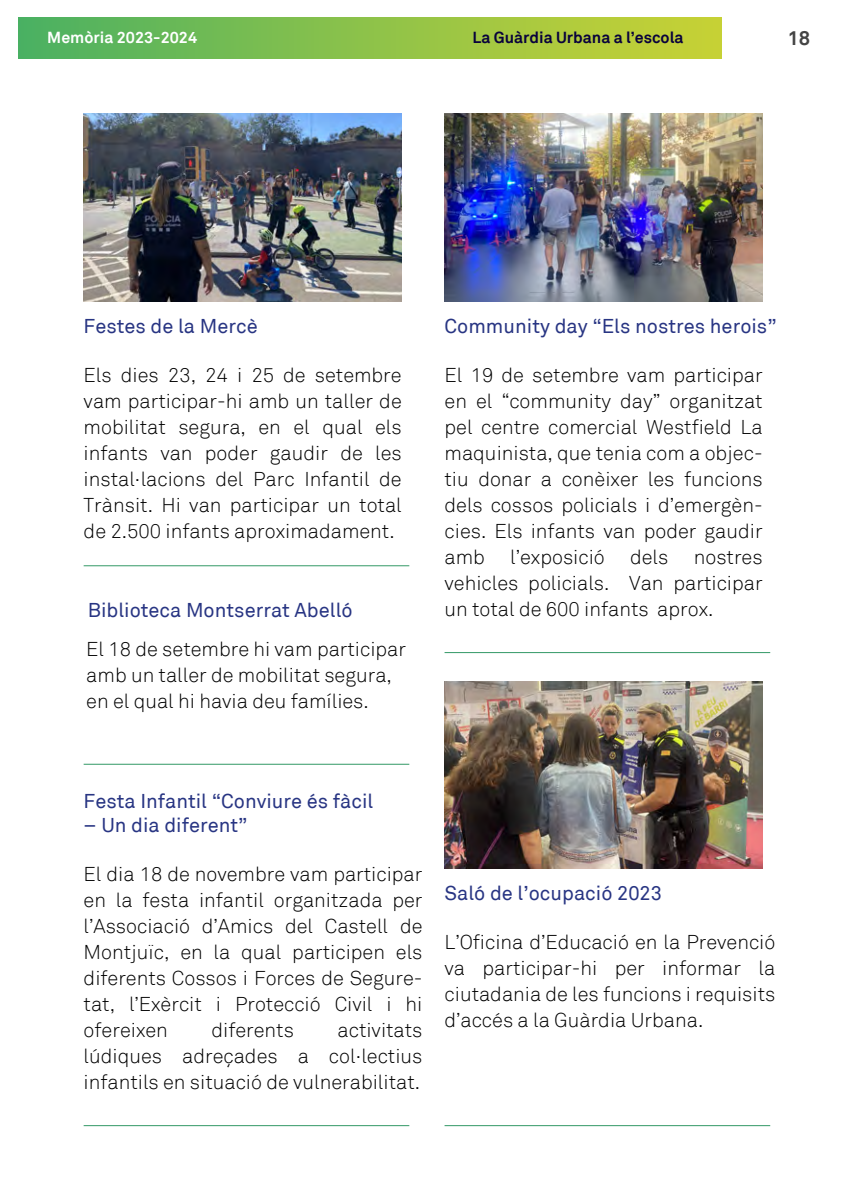
<style>
.page{position:relative;width:851px;height:1191px;background:#fff}
.page>*{position:absolute;margin:0;border:0;box-sizing:border-box;transform-origin:0 0}
.t1{font:300 20px/26px "Akkurat";color:#000;text-align:justify}
.t2{font:20px "Akkurat";color:#283583}
.t3{font:700 20px "Akkurat";color:#444}
.t4{font:700 16px "Akkurat";color:#09023c}
.t5{font:700 16px "Akkurat";color:#fff}
</style>
<div class="page">
<div style="left:18px;top:18px;width:703px;height:40px;background:linear-gradient(to right,#4cb162,#ccd333)"></div>
<img style="left:84px;top:114px;width:317px;height:187px">
<img style="left:444px;top:681px;width:318px;height:187px">
<hr style="left:444px;top:652px;width:326px;height:1px;background:#396">
<img style="left:444px;top:114px;width:318px;height:187px">
<hr style="left:444px;top:1125px;width:326px;height:1px;background:#396">
<hr style="left:84px;top:1125px;width:325px;height:1px;background:#396">
<hr style="left:84px;top:763px;width:325px;height:1px;background:#396">
<hr style="left:84px;top:565px;width:325px;height:1px;background:#396">
<p class="t5" style="left:47px;top:27px;width:151px">Memòria 2023-2024</p>
<p class="t4" style="left:472px;top:27px;width:212px">La Guàrdia Urbana a l’escola</p>
<p class="t3" style="left:787px;top:25px;width:24px">18</p>
<p class="t2" style="left:84px;top:314px;width:176px">Festes de la Mercè</p>
<p class="t1" style="left:84px;top:362px;width:319px">Els dies 23, 24 i 25 de setembre vam participar-hi amb un taller de mobilitat segura, en el qual els infants van poder gaudir de les instal·lacions del Parc Infantil de Trànsit. Hi van participar un total de 2.500 infants aproximadament.</p>
<p class="t2" style="left:88px;top:598px;width:266px">Biblioteca Montserrat Abelló</p>
<p class="t1" style="left:86px;top:636px;width:321px;text-align:left">El 18 de setembre hi vam participar amb un taller de mobilitat segura, en el qual hi havia deu famílies.</p>
<p class="t2" style="left:444px;top:314px;width:333px">Community day “Els nostres herois”</p>
<p class="t1" style="left:444px;top:362px;width:319px">El 19 de setembre vam participar en el “community day” organitzat pel centre comercial Westfield La maquinista, que tenia com a objec&shy;tiu donar a conèixer les funcions dels cossos policials i d’emergèn&shy;cies. Els infants van poder gaudir amb</p>
<p class="t1" style="left:510px;top:544px;width:96px">l’exposició</p>
<p class="t1" style="left:630px;top:544px;width:40px">dels</p>
<p class="t1" style="left:444px;top:544px;width:319px;text-indent:249px">nostres vehicles policials. Van participar un total de 600 infants aprox.</p>
<p class="t2" style="left:84px;top:789px;width:291px">Festa Infantil “Conviure és fàcil</p>
<p class="t2" style="left:84px;top:813px;width:165px">– Un dia diferent”</p>
<p class="t1" style="left:84px;top:861px;width:340px">El dia 18 de novembre vam participar en la festa infantil organitzada per l’Associació d’Amics del Castell de Montjuïc, en la qual participen els diferents Cossos i Forces de Segure&shy;tat, l’Exèrcit i Protecció Civil i hi ofereixen</p>
<p class="t1" style="left:211px;top:1017px;width:84px">diferents</p>
<p class="t1" style="left:84px;top:1017px;width:340px;text-indent:254px">activitats lúdiques adreçades a col·lectius infantils en situació de vulnerabilitat.</p>
<p class="t2" style="left:444px;top:881px;width:219px">Saló de l’ocupació 2023</p>
<p class="t1" style="left:444px;top:929px;width:332px">L’Oficina d’Educació en la Prevenció va participar-hi per informar la ciutadania de les funcions i requisits d’accés a la Guàrdia Urbana.</p>
</div>
